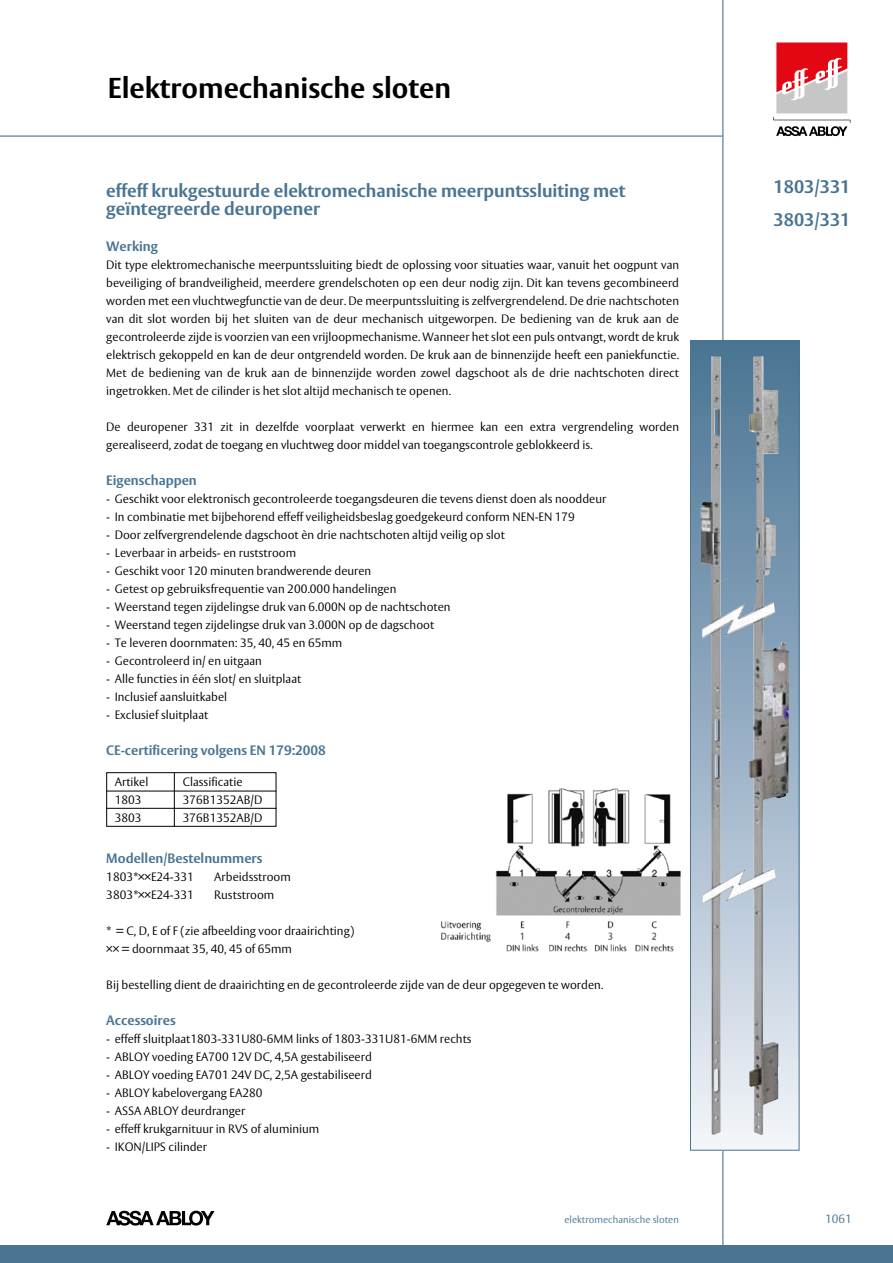
<style>
.page{position:relative;width:893px;height:1263px;background:#fff}
.page>*{position:absolute;margin:0;border:0;box-sizing:border-box;transform-origin:0 0}
.t1{font:700 28.5px "ASSA Vesta";color:#000}
.t2{font:700 18px/18px "ASSA Vesta";color:#497593}
.t3{font:700 13.5px "ASSA Vesta";color:#497593}
.t4{font:300 12px/18px "ASSA Vesta";color:#000}
.t5{font:300 12px "ASSA Vesta";color:#497593}
.t6{font:300 9.9px "ASSA Vesta";color:#497593}
</style>
<div class="page">
<hr style="left:0;top:136px;width:723px;height:1px;background:#497593">
<div style="left:0;top:1246px;width:893px;height:17px;background:#497593"></div>
<hr style="left:722px;top:0;width:1px;height:1259px;background:#497593">
<svg style="left:106px;top:1211px;width:109px;height:14px"></svg>
<div style="left:690px;top:341px;width:109px;height:809px;background:linear-gradient(to bottom,#477293,#f1f3fa)"></div>
<img style="left:701px;top:356px;width:88px;height:779px">
<div style="left:690px;top:341px;width:109px;height:809px;border:1px solid #497593"></div>
<svg style="left:773px;top:43px;width:77px;height:93px"></svg>
<div style="left:106px;top:772px;width:170px;height:55px;border:1px solid #000"></div>
<hr style="left:106px;top:791px;width:170px;height:1px;background:#000">
<hr style="left:106px;top:808px;width:170px;height:1px;background:#000">
<hr style="left:174px;top:773px;width:1px;height:54px;background:#000">
<img style="left:441px;top:788px;width:239px;height:164px">
<h1 class="t1" style="left:108px;top:70px;width:345px">Elektromechanische sloten</h1>
<h2 class="t2" style="left:106px;top:182px;width:521px">effeff krukgestuurde elektromechanische meerpuntssluiting met geïntegreerde deuropener</h2>
<p class="t3" style="left:106px;top:238px;width:53px">Werking</p>
<p class="t4" style="left:106px;top:256px;width:574px;text-align:justify">Dit type elektromechanische meerpuntssluiting biedt de oplossing voor situaties waar, vanuit het oogpunt van beveiliging of brandveiligheid, meerdere grendelschoten op een deur nodig zijn. Dit kan tevens gecombineerd worden met een vluchtwegfunctie van de deur. De meerpuntssluiting is zelfvergrendelend. De drie nachtschoten van dit slot worden bij het sluiten van de deur mechanisch uitgeworpen. De bediening van de kruk aan de gecontroleerde zijde is voorzien van een vrijloopmechanisme. Wanneer het slot een puls ontvangt, wordt de kruk elektrisch gekoppeld en kan de deur ontgrendeld worden. De kruk aan de binnenzijde heeft een paniekfunctie.<br>Met de bediening van de kruk aan de binnenzijde worden zowel dagschoot als de drie nachtschoten direct ingetrokken. Met de cilinder is het slot altijd mechanisch te openen.</p>
<p class="t4" style="left:106px;top:418px;width:574px">De deuropener 331 zit in dezelfde voorplaat verwerkt en hiermee kan een extra vergrendeling worden gerealiseerd, zodat de toegang en vluchtweg door middel van toegangscontrole geblokkeerd is.</p>
<p class="t3" style="left:106px;top:472px;width:92px">Eigenschappen</p>
<p class="t4" style="left:106px;top:490px;width:502px">- Geschikt voor elektronisch gecontroleerde toegangsdeuren die tevens dienst doen als nooddeur</p>
<p class="t4" style="left:106px;top:508px;width:470px">- In combinatie met bijbehorend effeff veiligheidsbeslag goedgekeurd conform NEN-EN 179</p>
<p class="t4" style="left:106px;top:526px;width:400px">- Door zelfvergrendelende dagschoot èn drie nachtschoten altijd veilig op slot</p>
<p class="t4" style="left:106px;top:544px;width:191px">- Leverbaar in arbeids- en ruststroom</p>
<p class="t4" style="left:106px;top:562px;width:267px">- Geschikt voor 120 minuten brandwerende deuren</p>
<p class="t4" style="left:106px;top:580px;width:292px">- Getest op gebruiksfrequentie van 200.000 handelingen</p>
<p class="t4" style="left:106px;top:598px;width:346px">- Weerstand tegen zijdelingse druk van 6.000N op de nachtschoten</p>
<p class="t4" style="left:106px;top:616px;width:329px">- Weerstand tegen zijdelingse druk van 3.000N op de dagschoot</p>
<p class="t4" style="left:106px;top:634px;width:238px">- Te leveren doornmaten: 35, 40, 45 en 65mm</p>
<p class="t4" style="left:106px;top:652px;width:157px">- Gecontroleerd in/ en uitgaan</p>
<p class="t4" style="left:106px;top:670px;width:197px">- Alle functies in één slot/ en sluitplaat</p>
<p class="t4" style="left:106px;top:688px;width:122px">- Inclusief aansluitkabel</p>
<p class="t4" style="left:106px;top:706px;width:104px">- Exclusief sluitplaat</p>
<p class="t3" style="left:106px;top:742px;width:221px">CE-certificering volgens EN 179:2008</p>
<p class="t4" style="left:115px;top:773px;width:35px">Artikel</p>
<p class="t4" style="left:183px;top:773px;width:61px">Classificatie</p>
<p class="t4" style="left:115px;top:791px;width:28px">1803</p>
<p class="t4" style="left:183px;top:791px;width:81px">376B1352AB/D</p>
<p class="t4" style="left:115px;top:809px;width:28px">3803</p>
<p class="t4" style="left:183px;top:809px;width:81px">376B1352AB/D</p>
<p class="t3" style="left:106px;top:850px;width:158px">Modellen/Bestelnummers</p>
<p class="t4" style="left:106px;top:868px;width:89px">1803*××E24-331</p>
<p class="t4" style="left:214px;top:868px;width:78px">Arbeidsstroom</p>
<p class="t4" style="left:106px;top:886px;width:89px">3803*××E24-331</p>
<p class="t4" style="left:214px;top:886px;width:62px">Ruststroom</p>
<p class="t4" style="left:106px;top:922px;width:250px">* = C, D, E of F (zie afbeelding voor draairichting) ×× = doornmaat 35, 40, 45 of 65mm</p>
<p class="t4" style="left:106px;top:976px;width:499px">Bij bestelling dient de draairichting en de gecontroleerde zijde van de deur opgegeven te worden.</p>
<p class="t3" style="left:106px;top:1012px;width:71px">Accessoires</p>
<p class="t4" style="left:106px;top:1030px;width:367px">- effeff sluitplaat1803-331U80-6MM links of 1803-331U81-6MM rechts</p>
<p class="t4" style="left:106px;top:1048px;width:267px">- ABLOY voeding EA700 12V DC, 4,5A gestabiliseerd</p>
<p class="t4" style="left:106px;top:1066px;width:267px">- ABLOY voeding EA701 24V DC, 2,5A gestabiliseerd</p>
<p class="t4" style="left:106px;top:1084px;width:158px">- ABLOY kabelovergang EA280</p>
<p class="t4" style="left:106px;top:1102px;width:141px">- ASSA ABLOY deurdranger</p>
<p class="t4" style="left:106px;top:1120px;width:214px">- effeff krukgarnituur in RVS of aluminium</p>
<p class="t4" style="left:106px;top:1138px;width:102px">- IKON/LIPS cilinder</p>
<p class="t6" style="left:565px;top:1213px;width:116px">elektromechanische sloten</p>
<h2 class="t2" style="left:774px;top:170px;width:78px;line-height:33px">1803/331<br>3803/331</h2>
<p class="t5" style="left:825px;top:1211px;width:28px">1061</p>
</div>
